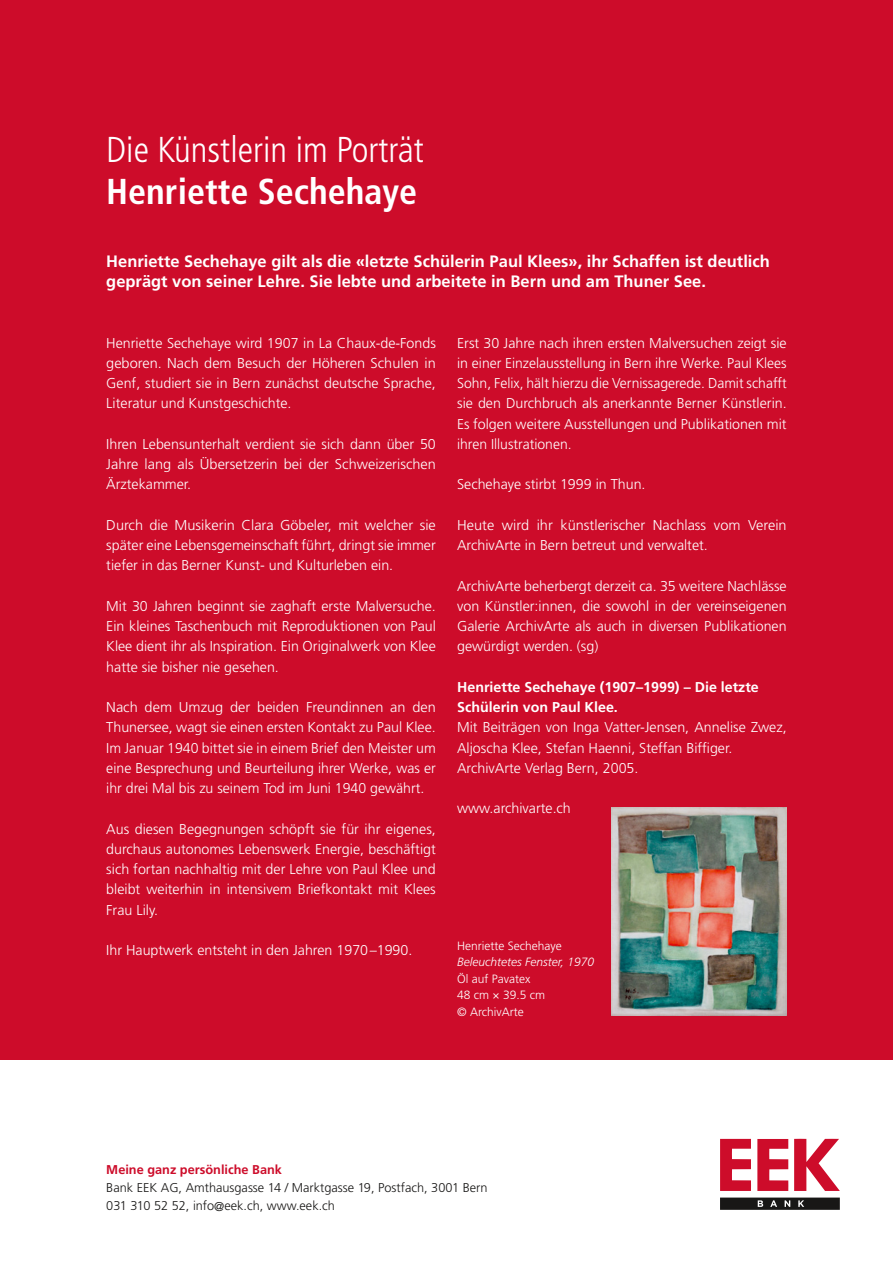
<style>
.page{position:relative;width:893px;height:1263px;background:#fff}
.page>*{position:absolute;margin:0;border:0;box-sizing:border-box;transform-origin:0 0}
.t1{font:300 condensed 36px "Frutiger LT Std";color:#fff}
.t2{font:700 condensed 36px "Frutiger LT Std";color:#fff}
.t3{font:700 16.5px/20.2px "Frutiger LT Std";color:#fff}
.t4{font:300 14.25px/20.2px "Frutiger LT Std";color:#fff;text-align:justify}
.t5{font:700 14.25px/20.2px "Frutiger LT Std";color:#fff}
.t6{font:300 12.75px/18px "Frutiger LT Std";color:#181716}
.t7{font:700 12.75px "Frutiger LT Std";color:#cd0c2a}
.t8{font:300 12px/16.5px "Frutiger LT Std";color:#fff}
.t9{font:italic 300 12px "Frutiger LT Std";color:#fff}
</style>
<div class="page">
<div style="left:0;top:0;width:893px;height:1059px;background:#cd0c2a"></div>
<svg style="left:757px;top:1139px;width:31px;height:52px"></svg>
<svg style="left:794px;top:1139px;width:46px;height:52px"></svg>
<svg style="left:720px;top:1139px;width:31px;height:52px"></svg>
<svg style="left:720px;top:1197px;width:120px;height:13px;background:#323130"></svg>
<img style="left:611px;top:807px;width:176px;height:209px">
<h1 class="t1" style="left:106px;top:129px;width:319px">Die Künstlerin im Porträt</h1>
<h1 class="t2" style="left:106px;top:170px;width:312px">Henriette Sechehaye</h1>
<p class="t3" style="left:106px;top:251px;width:665px">Henriette Sechehaye gilt als die «letzte Schülerin Paul Klees», ihr Schaffen ist deutlich geprägt von seiner Lehre. Sie lebte und arbeitete in Bern und am Thuner See.</p>
<p class="t4" style="left:106px;top:333px;width:331px">Henriette Sechehaye wird 1907 in La Chaux-de-Fonds geboren. Nach dem Besuch der Höheren Schulen in Genf, studiert sie in Bern zunächst deutsche Sprache, Literatur und Kunstgeschichte.</p>
<p class="t4" style="left:106px;top:434px;width:331px">Ihren Lebensunterhalt verdient sie sich dann über 50<br>Jahre lang als Übersetzerin bei der Schweizerischen Ärztekammer.</p>
<p class="t4" style="left:106px;top:515px;width:331px">Durch die Musikerin Clara Göbeler, mit welcher sie später eine Lebensgemeinschaft führt, dringt sie immer tiefer in das Berner Kunst- und Kulturleben ein.</p>
<p class="t4" style="left:106px;top:596px;width:331px">Mit 30 Jahren beginnt sie zaghaft erste Malversuche.<br>Ein kleines Taschenbuch mit Reproduktionen von Paul Klee dient ihr als Inspiration. Ein Originalwerk von Klee hatte sie bisher nie gesehen.</p>
<p class="t4" style="left:106px;top:697px;width:331px">Nach dem Umzug der beiden Freundinnen an den Thunersee, wagt sie einen ersten Kontakt zu Paul Klee.<br>Im Januar 1940 bittet sie in einem Brief den Meister um eine Besprechung und Beurteilung ihrer Werke, was er ihr drei Mal bis zu seinem Tod im Juni 1940 gewährt.</p>
<p class="t4" style="left:106px;top:819px;width:331px">Aus diesen Begegnungen schöpft sie für ihr eigenes, durchaus autonomes Lebenswerk Energie, beschäftigt sich fortan nachhaltig mit der Lehre von Paul Klee und bleibt weiterhin in intensivem Briefkontakt mit Klees Frau Lily.</p>
<p class="t4" style="left:106px;top:940px;width:308px">Ihr Hauptwerk entsteht in den Jahren 1970–1990.</p>
<p class="t4" style="left:457px;top:333px;width:331px">Erst 30 Jahre nach ihren ersten Malversuchen zeigt sie in einer Einzelausstellung in Bern ihre Werke. Paul Klees Sohn, Felix, hält hierzu die Vernissagerede. Damit schafft sie den Durchbruch als anerkannte Berner Künstlerin.<br>Es folgen weitere Ausstellungen und Publikationen mit ihren Illustrationen.</p>
<p class="t4" style="left:457px;top:475px;width:190px">Sechehaye stirbt 1999 in Thun.</p>
<p class="t4" style="left:457px;top:515px;width:331px">Heute wird ihr künstlerischer Nachlass vom Verein<br>ArchivArte in Bern betreut und verwaltet.</p>
<p class="t4" style="left:457px;top:576px;width:331px">ArchivArte beherbergt derzeit ca. 35 weitere Nachlässe von Künstler:innen, die sowohl in der vereinseigenen Galerie ArchivArte als auch in diversen Publikationen gewürdigt werden. (sg)</p>
<p class="t5" style="left:457px;top:677px;width:303px">Henriette Sechehaye (1907–1999) – Die letzte<br>Schülerin von Paul Klee.</p>
<p class="t4" style="left:457px;top:718px;width:331px;text-align:left">Mit Beiträgen von Inga Vatter-Jensen, Annelise Zwez,<br>Aljoscha Klee, Stefan Haenni, Steffan Biffiger.<br>ArchivArte Verlag Bern, 2005.</p>
<p class="t4" style="left:457px;top:799px;width:115px">www.archivarte.ch</p>
<p class="t8" style="left:457px;top:938px;width:106px">Henriette Sechehaye</p>
<p class="t9" style="left:457px;top:955px;width:138px">Beleuchtetes Fenster, 1970</p>
<p class="t8" style="left:457px;top:971px;width:89px">Öl auf Pavatex<br>48 cm × 39.5 cm © ArchivArte</p>
<p class="t7" style="left:106px;top:1162px;width:177px">Meine ganz persönliche Bank</p>
<p class="t6" style="left:106px;top:1178px;width:383px">Bank EEK AG, Amthausgasse 14 / Marktgasse 19, Postfach, 3001 Bern<br>031 310 52 52, info@eek.ch, www.eek.ch</p>
</div>
